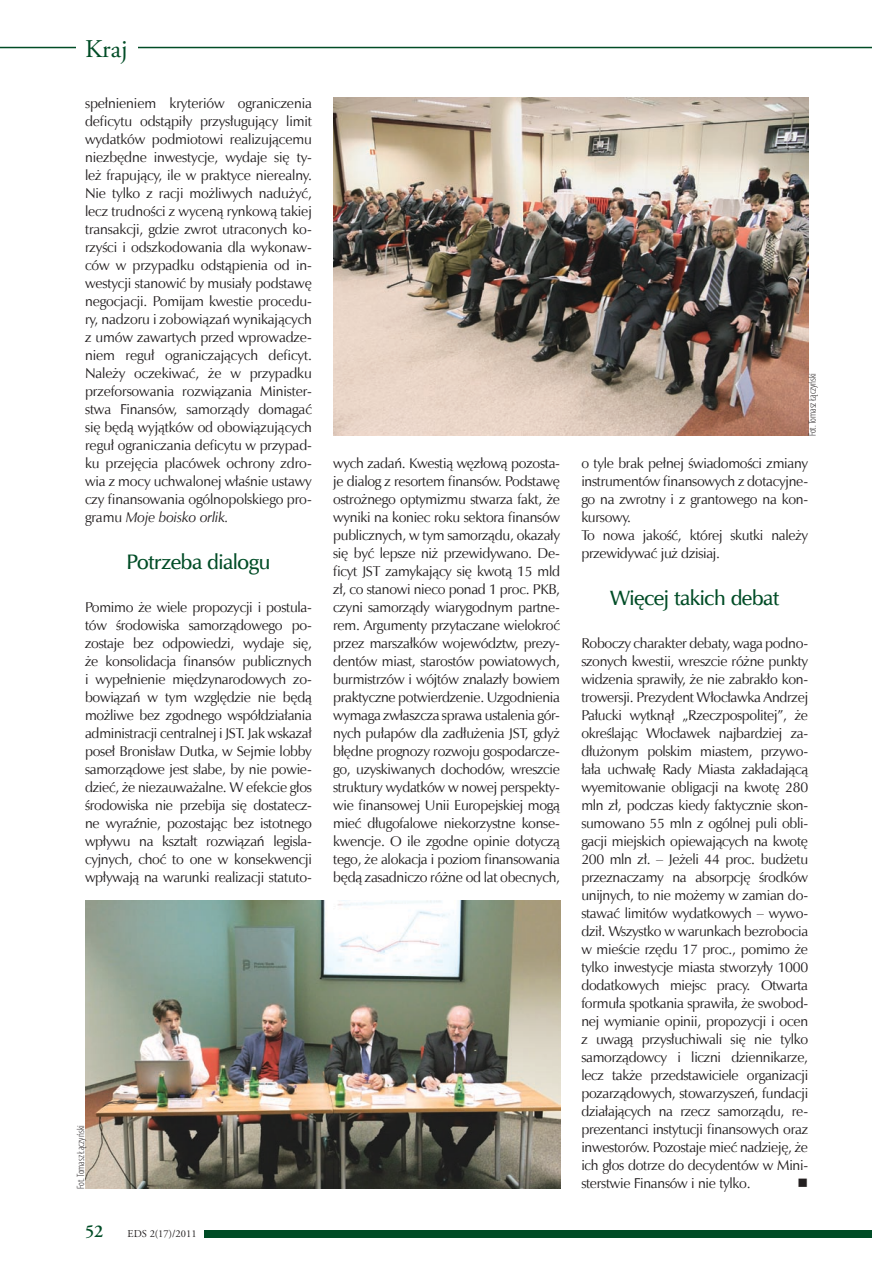
<style>
.page{position:relative;width:872px;height:1263px;background:#fff}
.page>*{position:absolute;margin:0;border:0;box-sizing:border-box;transform-origin:0 0}
.t1{font:25.5px "Adobe Garamond Pro";color:#004c26}
._04__srodtytul{font:21px "Zapf Humnst Dm EU";letter-spacing:-.02em;color:#004c26}
.t2{font:600 18px "Adobe Garamond Pro";color:#004c26}
._03__tekst{font:14.25px/18px "Zapf Humnst EU";letter-spacing:-.02em;color:#231f20;text-align:justify}
._03__tekst-2{font:14.25px "Wingdings";color:#231f20}
._11__tabela_tekst{font:300 condensed 10.5px "Myriad Pro";color:#231f20}
.t3{font:10.5px "Adobe Garamond Pro";color:#231f20}
.s1{font-style:italic}
</style>
<div class="page">
<hr style="left:0;top:47px;width:872px;height:1px;background:#004c26">
<div style="left:77px;top:38px;width:61px;height:19px;background:#fff"></div>
<div style="left:204px;top:1230px;width:668px;height:7px;background:#004c26"></div>
<img style="left:85px;top:900px;width:475px;height:288px">
<img style="left:333px;top:97px;width:475px;height:339px">
<h1 class="t1" style="left:85px;top:33px;width:44px">Kraj</h1>
<p class="_03__tekst" style="left:85px;top:95px;width:228px">spełnieniem kryteriów ograniczenia deficytu odstąpiły przysługujący limit wydatków podmiotowi realizującemu niezbędne inwestycje, wydaje się ty&shy;leż frapujący, ile w praktyce nierealny.<br>Nie tylko z racji możliwych nadużyć, lecz trudności z wyceną rynkową takiej transakcji, gdzie zwrot utraconych ko&shy;rzyści i odszkodowania dla wykonaw&shy;ców w przypadku odstąpienia od in&shy;westycji stanowić by musiały podstawę negocjacji. Pomijam kwestie procedu&shy;ry, nadzoru i zobowiązań wynikających z umów zawartych przed wprowadze&shy;niem reguł ograniczających deficyt.<br>Należy oczekiwać, że w przypadku przeforsowania rozwiązania Minister&shy;stwa Finansów, samorządy domagać się będą wyjątków od obowiązujących reguł ograniczania deficytu w przypad&shy;ku przejęcia placówek ochrony zdro&shy;wia z mocy uchwalonej właśnie ustawy czy finansowania ogólnopolskiego pro&shy;gramu <span class="s1">Moje boisko orlik.</span></p>
<p class="_04__srodtytul" style="left:126px;top:548px;width:145px">Potrzeba dialogu</p>
<p class="_03__tekst" style="left:85px;top:599px;width:228px">Pomimo że wiele propozycji i postula&shy;tów środowiska samorządowego po&shy;zostaje bez odpowiedzi, wydaje się, że konsolidacja finansów publicznych i wypełnienie międzynarodowych zo&shy;bowiązań w tym względzie nie będą możliwe bez zgodnego współdziałania administracji centralnej i JST. Jak wskazał poseł Bronisław Dutka, w Sejmie lobby samorządowe jest słabe, by nie powie&shy;dzieć, że niezauważalne. W efekcie głos środowiska nie przebija się dostatecz&shy;ne wyraźnie, pozostając bez istotnego wpływu na kształt rozwiązań legisla&shy;cyjnych, choć to one w konsekwencji wpływają na warunki realizacji statuto-</p>
<p class="_11__tabela_tekst" style="left:75px;top:1189px;width:65px;rotate:-90deg">Fot. Tomasz Łączyński</p>
<p class="t2" style="left:85px;top:1221px;width:20px">52</p>
<p class="t3" style="left:128px;top:1228px;width:70px">EDS 2(17)/2011</p>
<p class="_11__tabela_tekst" style="left:806px;top:436px;width:65px;rotate:-90deg">Fot. Tomasz Łączyński</p>
<p class="_03__tekst" style="left:333px;top:455px;width:228px">wych zadań. Kwestią węzłową pozosta&shy;je dialog z resortem finansów. Podstawę ostrożnego optymizmu stwarza fakt, że wyniki na koniec roku sektora finansów publicznych, w tym samorządu, okazały się być lepsze niż przewidywano. De&shy;ficyt JST zamykający się kwotą 15 mld zł, co stanowi nieco ponad 1 proc. PKB, czyni samorządy wiarygodnym partne&shy;rem. Argumenty przytaczane wielokroć przez marszałków województw, prezy&shy;dentów miast, starostów powiatowych, burmistrzów i wójtów znalazły bowiem praktyczne potwierdzenie. Uzgodnienia wymaga zwłaszcza sprawa ustalenia gór&shy;nych pułapów dla zadłużenia JST, gdyż błędne prognozy rozwoju gospodarcze&shy;go, uzyskiwanych dochodów, wreszcie struktury wydatków w nowej perspekty&shy;wie finansowej Unii Europejskiej mogą mieć długofalowe niekorzystne konse&shy;kwencje. O ile zgodne opinie dotyczą tego, że alokacja i poziom finansowania będą zasadniczo różne od lat obecnych,</p>
<p class="_03__tekst" style="left:581px;top:455px;width:228px">o tyle brak pełnej świadomości zmiany instrumentów finansowych z dotacyjne&shy;go na zwrotny i z grantowego na kon&shy;kursowy.</p>
<p class="_03__tekst" style="left:581px;top:527px;width:228px">To nowa jakość, której skutki należy przewidywać już dzisiaj.</p>
<p class="_04__srodtytul" style="left:610px;top:584px;width:171px">Więcej takich debat</p>
<p class="_03__tekst" style="left:581px;top:635px;width:228px">Roboczy charakter debaty, waga podno&shy;szonych kwestii, wreszcie różne punkty widzenia sprawiły, że nie zabrakło kon&shy;trowersji. Prezydent Włocławka A ndrzej Pałucki wytknął „Rzeczpospolitej”, że określając Włocławek najbardziej za&shy;dłużonym polskim miastem, przywo&shy;łała uchwałę Rady Miasta zakładającą wyemitowanie obligacji na kwotę 280 mln zł, podczas kiedy faktycznie skon&shy;sumowano 55 mln z ogólnej puli obli&shy;gacji miejskich opiewających na kwotę 200 mln zł. – Jeżeli 44 proc. budżetu przeznaczamy na absorpcję środków unijnych, to nie możemy w zamian do&shy;stawać limitów wydatkowych – wywo&shy;dził. Wszystko w warunkach bezrobocia w mieście rzędu 17 proc., pomimo że tylko inwestycje miasta stworzyły 1000 dodatkowych miejsc pracy. Otwarta formuła spotkania sprawiła, że swobod&shy;nej wymianie opinii, propozycji i ocen z uwagą przysłuchiwali się nie tylko samorządowcy i liczni dziennikarze, lecz także przedstawiciele organizacji pozarządowych, stowarzyszeń, fundacji działających na rzecz samorządu, re&shy;prezentanci instytucji finansowych oraz inwestorów. Pozostaje mieć nadzieję, że ich głos dotrze do decydentów w Mini&shy;sterstwie Finansów i nie tylko.</p>
<p class="_03__tekst-2" style="left:797px;top:1175px;width:12px">■</p>
</div>
